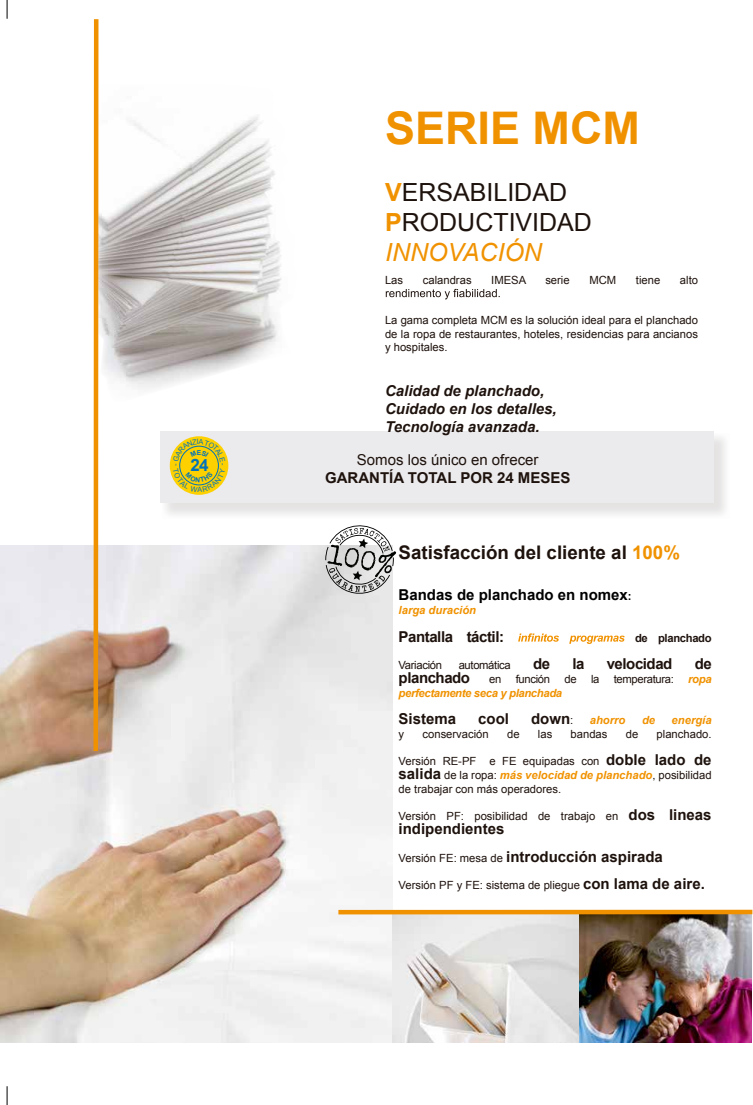
<style>
.page{position:relative;width:753px;height:1105px;background:#fff}
.page>*{position:absolute;margin:0;border:0;box-sizing:border-box;transform-origin:0 0}
.t1{font:700 45px "Arial";color:#f09200}
.t2{font:25px/30px "Arial";color:#1e120d}
.t3{font:700 18.75px "Arial";color:#1e120d}
.t4{font:700 17px "Arial";color:#0072ba}
.t5{font:700 15px/27.5px "Arial";color:#1e120d}
.t6{font:italic 700 15px/18px "Arial";color:#1e120d}
.t7{font:700 15px "Arial";letter-spacing:-.03em;color:#1e120d}
.t8{font:700 15px "Arial";color:#000}
.t9{font:15px "Arial";color:#1e120d}
.t10{font:11.25px/13.5px "Arial";color:#1e120d;text-align:justify}
.t11{font:italic 700 11.25px "Arial";letter-spacing:-.03em;color:#f09200}
.t12{font:11.25px "Arial";letter-spacing:-.03em;color:#1e120d}
.t13{font:italic 700 11.25px "Arial";color:#f09200}
.t14{font:700 11.25px "Arial";letter-spacing:-.03em;color:#1e120d}
.t15{font:700 6.75px "Arial";color:#0072ba}
.s1{font-weight:700;color:#f09200}
.s2{font-style:italic;color:#f09200}
.s3{color:#f09200}
.s4{font-size:11.25px}
.s5{font-weight:400;font-size:11.25px}
.s6{font-weight:700;font-size:15px}
.s7{font-weight:700;font-style:italic;color:#f09200}
</style>
<div class="page">
<img style="left:98px;top:85px;width:184px;height:316px">
<img style="left:392px;top:914px;width:359px;height:128px">
<svg style="left:166px;top:437px;width:559px;height:78px;fill:#e8e7e7"></svg>
<div style="left:160px;top:431px;width:554px;height:72px;background:#ebeaec"></div>
<div style="left:170px;top:436px;width:58px;height:59px;background:#fdd000;border-radius:50%"></div>
<img style="left:0;top:545px;width:392px;height:497px">
<hr style="left:94px;top:19px;width:4px;height:732px;background:#f09200">
<hr style="left:338px;top:910px;width:414px;height:4px;background:#f09200">
<svg style="left:325px;top:525px;width:71px;height:69px"></svg>
<svg style="left:386px;top:289px;width:114px;height:10px"></svg>
<svg style="left:518px;top:633px;width:107px;height:11px"></svg>
<svg style="left:6px;top:0;width:2px;height:19px"></svg>
<svg style="left:6px;top:1086px;width:2px;height:19px"></svg>
<svg style="left:173px;top:439px;width:52px;height:53px"></svg>
<p class="t15" style="left:197px;top:448px;width:6px">E</p>
<h3 class="t4" style="left:191px;top:454px;width:19px">24</h3>
<h1 class="t1" style="left:385px;top:98px;width:257px">SERIE MCM</h1>
<h2 class="t2" style="left:385px;top:178px;width:208px"><span class="s1">V</span>ERSABILIDAD<br><span class="s1">P</span>RODUCTIVIDAD<br><span class="s2">INNOVACIÓN</span></h2>
<p class="t10" style="left:385px;top:273px;width:20px">Las</p>
<p class="t10" style="left:423px;top:273px;width:50px">calandras</p>
<p class="t10" style="left:491px;top:273px;width:37px">IMESA</p>
<p class="t10" style="left:545px;top:273px;width:26px">serie</p>
<p class="t10" style="left:589px;top:273px;width:28px">MCM</p>
<p class="t10" style="left:636px;top:273px;width:26px">tiene</p>
<p class="t10" style="left:680px;top:273px;width:20px">alto</p>
<p class="t10" style="left:385px;top:313px;width:315px">La gama completa MCM es la solución ideal para el planchado de la ropa de restaurantes, hoteles, residencias para ancianos y hospitales.</p>
<h3 class="t6" style="left:385px;top:382px;width:173px">Calidad de planchado,<br>Cuidado en los detalles,<br>Tecnología avanzada.</h3>
<h3 class="t9" style="left:357px;top:450px;width:183px">Somos los único en ofrecer</h3>
<h3 class="t5" style="left:325px;top:464px;width:247px">GARANTÍA TOTAL POR 24 MESES</h3>
<h3 class="t3" style="left:399px;top:540px;width:283px">Satisfacción del cliente al <span class="s3">100%</span></h3>
<h3 class="t8" style="left:399px;top:585px;width:234px">Bandas de planchado en nomex<span class="s4">:</span></h3>
<p class="t13" style="left:399px;top:603px;width:79px">larga duración</p>
<h3 class="t7" style="left:399px;top:626px;width:107px">Pantalla táctil:</h3>
<p class="t14" style="left:635px;top:630px;width:78px">de planchado</p>
<p class="t12" style="left:399px;top:658px;width:45px">Variación</p>
<p class="t12" style="left:459px;top:658px;width:54px">automática</p>
<h3 class="t5" style="left:533px;top:650px;width:19px">de</h3>
<h3 class="t5" style="left:572px;top:650px;width:14px">la</h3>
<h3 class="t7" style="left:607px;top:654px;width:67px">velocidad</h3>
<h3 class="t5" style="left:695px;top:650px;width:19px">de</h3>
<h3 class="t7" style="left:399px;top:667px;width:73px">planchado</h3>
<p class="t10" style="left:489px;top:672px;width:14px">en</p>
<p class="t12" style="left:516px;top:671px;width:36px">función</p>
<p class="t10" style="left:564px;top:672px;width:14px">de</p>
<p class="t10" style="left:591px;top:672px;width:10px">la</p>
<p class="t12" style="left:614px;top:671px;width:62px">temperatura:</p>
<p class="t11" style="left:688px;top:671px;width:25px">ropa</p>
<p class="t11" style="left:399px;top:685px;width:165px">perfectamente seca y planchada</p>
<h3 class="t5" style="left:399px;top:705px;width:59px">Sistema</h3>
<h3 class="t5" style="left:478px;top:705px;width:32px">cool</h3>
<h3 class="t5" style="left:531px;top:705px;width:44px">down<span class="s5">:</span></h3>
<p class="t11" style="left:590px;top:713px;width:37px">ahorro</p>
<p class="t11" style="left:642px;top:713px;width:15px">de</p>
<p class="t13" style="left:672px;top:713px;width:42px">energía</p>
<p class="t10" style="left:399px;top:727px;width:7px">y</p>
<p class="t10" style="left:423px;top:727px;width:68px">conservación</p>
<p class="t10" style="left:507px;top:727px;width:14px">de</p>
<p class="t10" style="left:538px;top:727px;width:16px">las</p>
<p class="t10" style="left:571px;top:727px;width:38px">bandas</p>
<p class="t10" style="left:626px;top:727px;width:14px">de</p>
<p class="t10" style="left:657px;top:727px;width:57px">planchado.</p>
<p class="t10" style="left:399px;top:755px;width:314px">Versión RE-PF e FE equipadas con <span class="s6">doble lado de salida</span> de la ropa: <span class="s7">más velocidad de planchado</span>, posibilidad de trabajar con más operadores.</p>
<p class="t10" style="left:399px;top:810px;width:314px">Versión PF: posibilidad de trabajo en <span class="s6">dos lineas</span></p>
<h3 class="t5" style="left:399px;top:815px;width:266px">indipendientes<br><span class="s5">Versión FE: mesa de</span> introducción aspirada</h3>
<p class="t10" style="left:399px;top:878px;width:308px">Versión PF y FE: sistema de pliegue <span class="s6">con lama de aire.</span></p>
</div>
